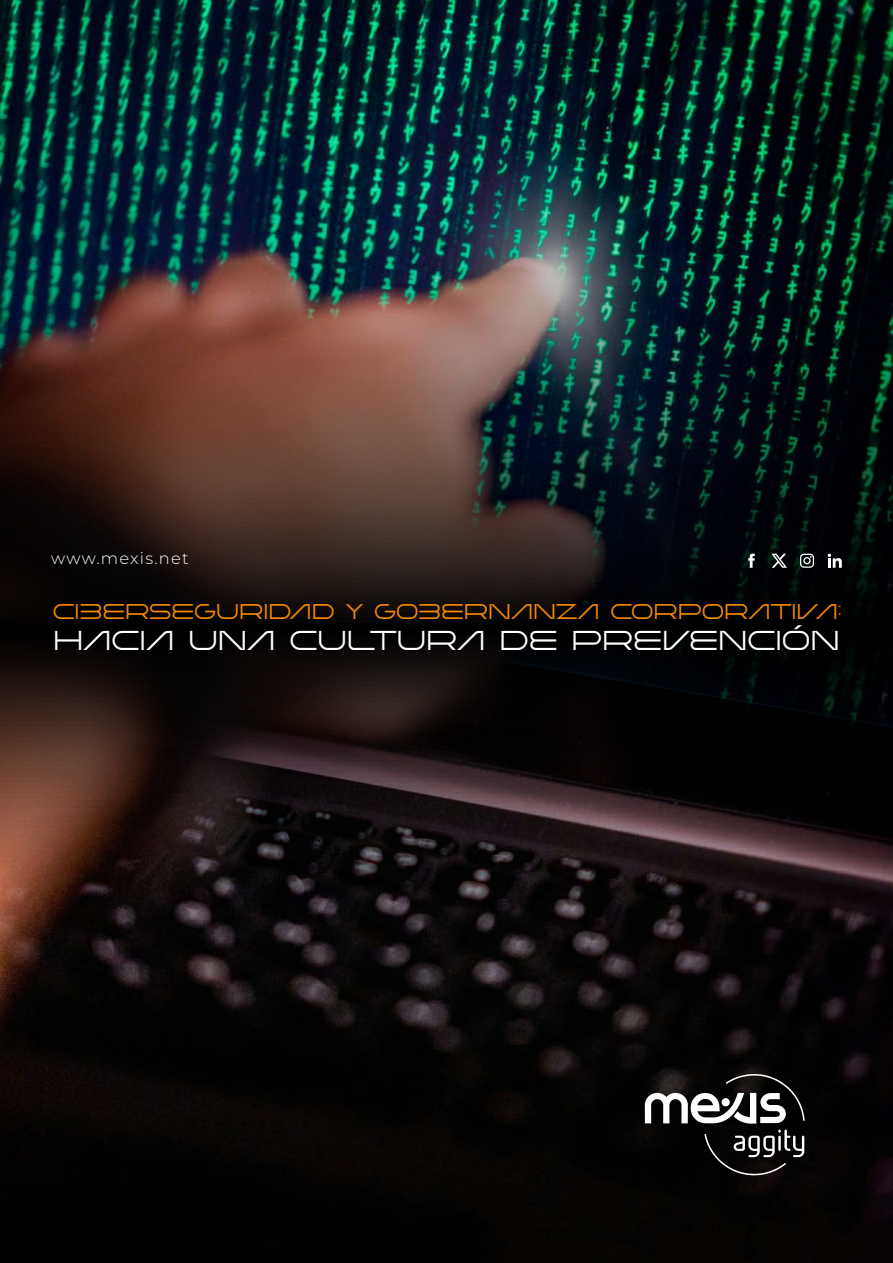
<style>
.page{position:relative;width:893px;height:1263px;background:#fff}
.page>*{position:absolute;margin:0;border:0;box-sizing:border-box;transform-origin:0 0}
.t1{font:500 30.9px "Montserrat";color:#fff}
.t2{font:27.3px "Arubi";color:#fff}
.t3{font:21.3px "Arubi";color:#f58900}
.t4{font:300 16.35px "Montserrat";letter-spacing:.075em;color:#fff}
</style>
<div class="page">
<img style="left:0;top:0;width:893px;height:1263px">
<svg style="left:704px;top:1129px;width:100px;height:47px"></svg>
<svg style="left:645px;top:1074px;width:160px;height:49px"></svg>
<svg style="left:748px;top:554px;width:7px;height:14px"></svg>
<svg style="left:771px;top:554px;width:16px;height:14px"></svg>
<svg style="left:828px;top:554px;width:14px;height:14px"></svg>
<svg style="left:800px;top:554px;width:14px;height:14px"></svg>
<p class="t4" style="left:51px;top:547px;width:139px">www.mexis.net</p>
<p class="t3" style="left:53px;top:602px;width:790px">CIBERSEGURIDAD Y GOBERNANZA CORPORATIVA:</p>
<h1 class="t1" style="left:787px;top:616px;width:20px">´</h1>
<p class="t2" style="left:53px;top:629px;width:788px">HACIA UNA CULTURA DE PREVENCION</p>
</div>
